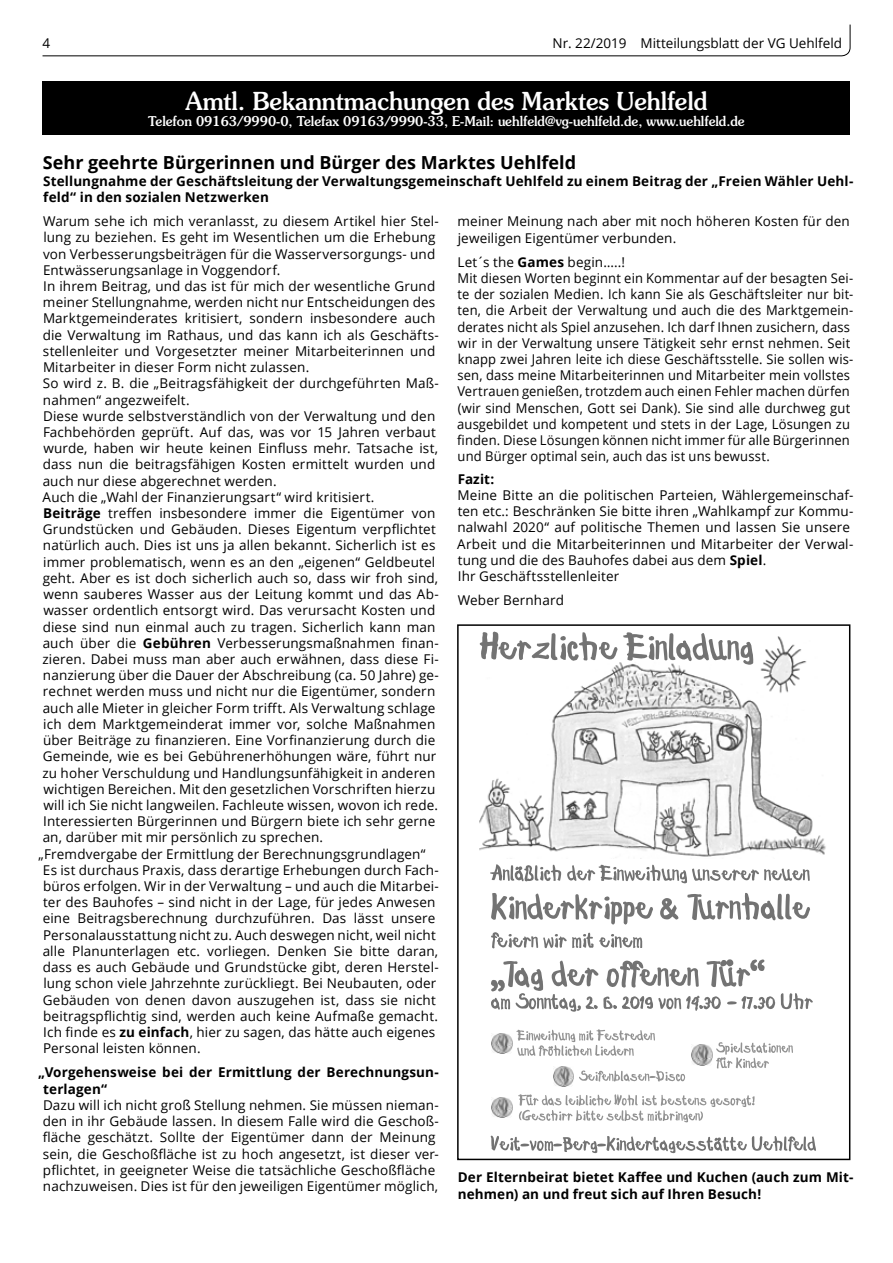
<style>
.page{position:relative;width:893px;height:1263px;background:#fff}
.page>*{position:absolute;margin:0;border:0;box-sizing:border-box;transform-origin:0 0}
.t1{font:500 24.75px "Souvenir";color:#fff;scale:.95 1}
.t2{font:700 18px "Open Sans";color:#000}
.t3{font:13.5px/16.2px "Open Sans";letter-spacing:.01em;color:#000}
.t4{font:700 13.5px/16.2px "Open Sans";letter-spacing:.01em;color:#000}
.t5{font:500 13.5px "Souvenir";color:#fff;scale:.95 1}
.s1{font-weight:700}
</style>
<div class="page">
<svg style="left:42px;top:24px;width:809px;height:33px"></svg>
<div style="left:43px;top:81px;width:807px;height:53px;background:#000"></div>
<img style="left:479px;top:636px;width:347px;height:221px">
<svg style="left:479px;top:631px;width:274px;height:34px"></svg>
<svg style="left:490px;top:864px;width:320px;height:19px"></svg>
<svg style="left:491px;top:893px;width:162px;height:32px"></svg>
<svg style="left:660px;top:898px;width:19px;height:22px"></svg>
<svg style="left:687px;top:893px;width:123px;height:28px"></svg>
<svg style="left:491px;top:932px;width:151px;height:16px"></svg>
<svg style="left:491px;top:959px;width:322px;height:53px"></svg>
<svg style="left:490px;top:1135px;width:326px;height:18px"></svg>
<svg style="left:516px;top:1029px;width:139px;height:27px"></svg>
<svg style="left:716px;top:1042px;width:77px;height:26px"></svg>
<svg style="left:579px;top:1070px;width:106px;height:12px"></svg>
<svg style="left:518px;top:1094px;width:237px;height:28px"></svg>
<img style="left:492px;top:1033px;width:20px;height:20px">
<img style="left:692px;top:1045px;width:20px;height:20px">
<img style="left:553px;top:1066px;width:21px;height:20px">
<img style="left:492px;top:1097px;width:20px;height:21px">
<div style="left:457px;top:624px;width:393px;height:536px;border:2px solid #000"></div>
<p class="t3" style="left:43px;top:34px;width:9px">4</p>
<p class="t3" style="left:552px;top:34px;width:291px">Nr. 22/2019 Mitteilungsblatt der VG Uehlfeld</p>
<h1 class="t1" style="left:186px;top:86px;width:551px">Amtl. Bekanntmachungen des Marktes Uehlfeld</h1>
<p class="t5" style="left:148px;top:113px;width:629px">Telefon 09163/9990-0, Telefax 09163/9990-33, E-Mail: uehlfeld@vg-uehlfeld.de, www.uehlfeld.de</p>
<h2 class="t2" style="left:43px;top:150px;width:535px">Sehr geehrte Bürgerinnen und Bürger des Marktes Uehlfeld</h2>
<p class="t4" style="left:43px;top:172px;width:812px">Stellungnahme der Geschäftsleitung der Verwaltungsgemeinschaft Uehlfeld zu einem Beitrag der „Freien Wähler Uehl&shy;feld“ in den sozialen Netzwerken</p>
<p class="t3" style="left:43px;top:213px;width:397px">Warum sehe ich mich veranlasst, zu diesem Artikel hier Stel-</p>
<p class="t3" style="left:43px;top:229px;width:394px">lung zu beziehen. Es geht im Wesentlichen um die Erhebung</p>
<p class="t3" style="left:43px;top:245px;width:394px">von Verbesserungsbeiträgen für die Wasserversorgungs- und</p>
<p class="t3" style="left:43px;top:261px;width:239px">Entwässerungsanlage in Voggendorf.</p>
<p class="t3" style="left:43px;top:278px;width:394px">In ihrem Beitrag, und das ist für mich der wesentliche Grund</p>
<p class="t3" style="left:43px;top:294px;width:394px">meiner Stellungnahme, werden nicht nur Entscheidungen des</p>
<p class="t3" style="left:43px;top:310px;width:394px">Marktgemeinderates kritisiert, sondern insbesondere auch</p>
<p class="t3" style="left:43px;top:326px;width:398px">die Verwaltung im Rathaus, und das kann ich als Geschäfts-</p>
<p class="t3" style="left:43px;top:343px;width:394px">stellenleiter und Vorgesetzter meiner Mitarbeiterinnen und</p>
<p class="t3" style="left:43px;top:359px;width:268px">Mitarbeiter in dieser Form nicht zulassen.</p>
<p class="t3" style="left:43px;top:375px;width:398px">So wird z. B. die „Beitragsfähigkeit der durchgeführten Maß-</p>
<p class="t3" style="left:43px;top:391px;width:148px">nahmen“ angezweifelt.</p>
<p class="t3" style="left:43px;top:407px;width:394px">Diese wurde selbstverständlich von der Verwaltung und den</p>
<p class="t3" style="left:43px;top:424px;width:394px">Fachbehörden geprüft. Auf das, was vor 15 Jahren verbaut</p>
<p class="t3" style="left:43px;top:440px;width:396px">wurde, haben wir heute keinen Einfluss mehr. Tatsache ist,</p>
<p class="t3" style="left:43px;top:456px;width:394px">dass nun die beitragsfähigen Kosten ermittelt wurden und</p>
<p class="t3" style="left:43px;top:472px;width:235px">auch nur diese abgerechnet werden.</p>
<p class="t3" style="left:43px;top:488px;width:333px">Auch die „Wahl der Finanzierungsart“ wird kritisiert.</p>
<p class="t3" style="left:43px;top:505px;width:394px"><span class="s1">Beiträge</span> treffen insbesondere immer die Eigentümer von</p>
<p class="t3" style="left:43px;top:521px;width:394px">Grundstücken und Gebäuden. Dieses Eigentum verpflichtet</p>
<p class="t3" style="left:43px;top:537px;width:394px">natürlich auch. Dies ist uns ja allen bekannt. Sicherlich ist es</p>
<p class="t3" style="left:43px;top:553px;width:393px">immer problematisch, wenn es an den „eigenen“ Geldbeutel</p>
<p class="t3" style="left:43px;top:570px;width:397px">geht. Aber es ist doch sicherlich auch so, dass wir froh sind,</p>
<p class="t3" style="left:43px;top:586px;width:397px">wenn sauberes Wasser aus der Leitung kommt und das Ab-</p>
<p class="t3" style="left:43px;top:602px;width:393px">wasser ordentlich entsorgt wird. Das verursacht Kosten und</p>
<p class="t3" style="left:43px;top:618px;width:394px">diese sind nun einmal auch zu tragen. Sicherlich kann man</p>
<p class="t3" style="left:43px;top:634px;width:398px">auch über die <span class="s1">Gebühren</span> Verbesserungsmaßnahmen finan-</p>
<p class="t3" style="left:43px;top:651px;width:398px">zieren. Dabei muss man aber auch erwähnen, dass diese Fi-</p>
<p class="t3" style="left:43px;top:667px;width:397px">nanzierung über die Dauer der Abschreibung (ca. 50 Jahre) ge-</p>
<p class="t3" style="left:43px;top:683px;width:394px">rechnet werden muss und nicht nur die Eigentümer, sondern</p>
<p class="t3" style="left:43px;top:699px;width:394px">auch alle Mieter in gleicher Form trifft. Als Verwaltung schlage</p>
<p class="t3" style="left:43px;top:715px;width:394px">ich dem Marktgemeinderat immer vor, solche Maßnahmen</p>
<p class="t3" style="left:43px;top:732px;width:394px">über Beiträge zu finanzieren. Eine Vorfinanzierung durch die</p>
<p class="t3" style="left:43px;top:748px;width:395px">Gemeinde, wie es bei Gebührenerhöhungen wäre, führt nur</p>
<p class="t3" style="left:43px;top:764px;width:394px">zu hoher Verschuldung und Handlungsunfähigkeit in anderen</p>
<p class="t3" style="left:43px;top:780px;width:393px">wichtigen Bereichen. Mit den gesetzlichen Vorschriften hierzu</p>
<p class="t3" style="left:43px;top:796px;width:396px">will ich Sie nicht langweilen. Fachleute wissen, wovon ich rede.</p>
<p class="t3" style="left:43px;top:813px;width:394px">Interessierten Bürgerinnen und Bürgern biete ich sehr gerne</p>
<p class="t3" style="left:43px;top:829px;width:282px">an, darüber mit mir persönlich zu sprechen.</p>
<p class="t3" style="left:38px;top:845px;width:388px">„Fremdvergabe der Ermittlung der Berechnungsgrundlagen“</p>
<p class="t3" style="left:43px;top:861px;width:397px">Es ist durchaus Praxis, dass derartige Erhebungen durch Fach-</p>
<p class="t3" style="left:43px;top:878px;width:397px">büros erfolgen. Wir in der Verwaltung – und auch die Mitarbei-</p>
<p class="t3" style="left:43px;top:894px;width:394px">ter des Bauhofes – sind nicht in der Lage, für jedes Anwesen</p>
<p class="t3" style="left:43px;top:910px;width:394px">eine Beitragsberechnung durchzuführen. Das lässt unsere</p>
<p class="t3" style="left:43px;top:926px;width:394px">Personalausstattung nicht zu. Auch deswegen nicht, weil nicht</p>
<p class="t3" style="left:43px;top:942px;width:397px">alle Planunterlagen etc. vorliegen. Denken Sie bitte daran,</p>
<p class="t3" style="left:43px;top:959px;width:398px">dass es auch Gebäude und Grundstücke gibt, deren Herstel-</p>
<p class="t3" style="left:43px;top:975px;width:395px">lung schon viele Jahrzehnte zurückliegt. Bei Neubauten, oder</p>
<p class="t3" style="left:43px;top:991px;width:394px">Gebäuden von denen davon auszugehen ist, dass sie nicht</p>
<p class="t3" style="left:43px;top:1007px;width:396px">beitragspflichtig sind, werden auch keine Aufmaße gemacht.</p>
<p class="t3" style="left:43px;top:1023px;width:394px">Ich finde es <span class="s1">zu einfach</span>, hier zu sagen, das hätte auch eigenes</p>
<p class="t3" style="left:43px;top:1040px;width:159px">Personal leisten können.</p>
<p class="t4" style="left:43px;top:1064px;width:397px;text-indent:-5px">„Vorgehensweise bei der Ermittlung der Berechnungsun&shy;terlagen“</p>
<p class="t3" style="left:43px;top:1096px;width:398px">Dazu will ich nicht groß Stellung nehmen. Sie müssen nieman&shy;den in ihr Gebäude lassen. In diesem Falle wird die Geschoß&shy;fläche geschätzt. Sollte der Eigentümer dann der Meinung sein, die Geschoßfläche ist zu hoch angesetzt, ist dieser ver&shy;pflichtet, in geeigneter Weise die tatsächliche Geschoßfläche nachzuweisen. Dies ist für den jeweiligen Eigentümer möglich,</p>
<p class="t3" style="left:458px;top:213px;width:394px">meiner Meinung nach aber mit noch höheren Kosten für den jeweiligen Eigentümer verbunden.</p>
<p class="t3" style="left:457px;top:254px;width:398px">Let´s the <span class="s1">Games</span> begin…..!<br>Mit diesen Worten beginnt ein Kommentar auf der besagten Sei&shy;te der sozialen Medien. Ich kann Sie als Geschäftsleiter nur bit&shy;ten, die Arbeit der Verwaltung und auch die des Marktgemein&shy;derates nicht als Spiel anzusehen. Ich darf Ihnen zusichern, dass wir in der Verwaltung unsere Tätigkeit sehr ernst nehmen. Seit knapp zwei Jahren leite ich diese Geschäftsstelle. Sie sollen wis&shy;sen, dass meine Mitarbeiterinnen und Mitarbeiter mein vollstes Vertrauen genießen, trotzdem auch einen Fehler machen dürfen (wir sind Menschen, Gott sei Dank). Sie sind alle durchweg gut ausgebildet und kompetent und stets in der Lage, Lösungen zu finden. Diese Lösungen können nicht immer für alle Bürgerinnen und Bürger optimal sein, auch das ist uns bewusst.</p>
<p class="t4" style="left:458px;top:470px;width:38px">Fazit:</p>
<p class="t3" style="left:457px;top:487px;width:398px">Meine Bitte an die politischen Parteien, Wählergemeinschaf&shy;ten etc.: Beschränken Sie bitte ihren „Wahlkampf zur Kommu&shy;nalwahl 2020“ auf politische Themen und lassen Sie unsere Arbeit und die Mitarbeiterinnen und Mitarbeiter der Verwal&shy;tung und die des Bauhofes dabei aus dem <span class="s1">Spiel</span>.<br>Ihr Geschäftsstellenleiter</p>
<p class="t3" style="left:458px;top:592px;width:108px">Weber Bernhard</p>
<p class="t4" style="left:458px;top:1169px;width:397px">Der Elternbeirat bietet Kaffee und Kuchen (auch zum Mit&shy;nehmen) an und freut sich auf Ihren Besuch!</p>
</div>
